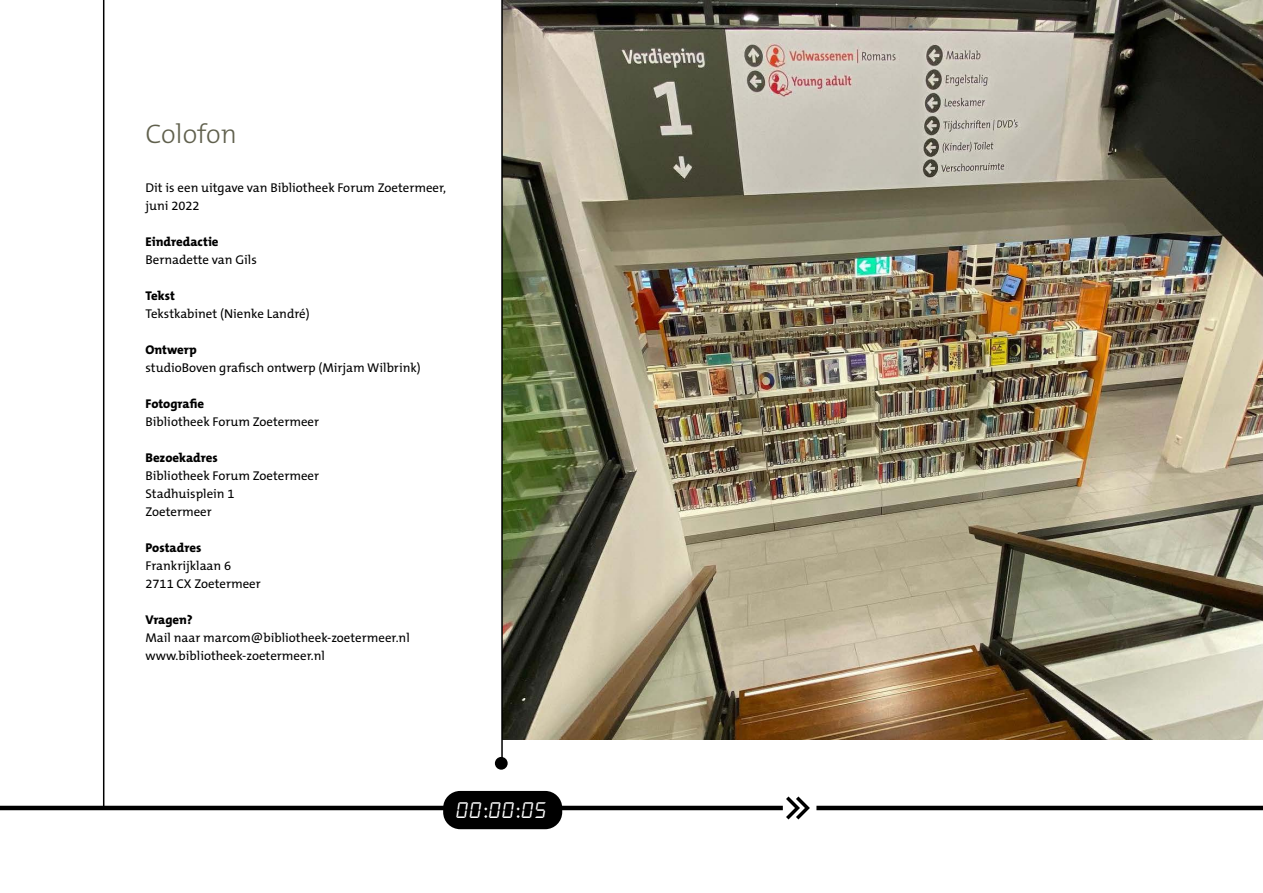
<style>
.page{position:relative;width:1263px;height:893px;background:#fff}
.page>*{position:absolute;margin:0;border:0;box-sizing:border-box;transform-origin:0 0}
.t1{font:300 27px "The Mix B3";color:#60604d}
.t2{font:22.5px "alarmclock";color:#fff}
.t3{font:12.75px/18px "The Mix B5 Plain";color:#000}
.t4{font:800 12.75px "The Mix B8";color:#000}
</style>
<div class="page">
<hr style="left:0;top:806px;width:783px;height:4px;background:#000">
<hr style="left:816px;top:806px;width:447px;height:4px;background:#000">
<div style="left:443px;top:791px;width:119px;height:38px;background:#000;border-radius:17px"></div>
<hr style="left:103px;top:0;width:1px;height:808px;background:#000">
<svg style="left:782px;top:796px;width:28px;height:24px"></svg>
<img style="left:503px;top:1px;width:760px;height:739px">
<hr style="left:501px;top:0;width:2px;height:767px;background:#000">
<div style="left:495px;top:757px;width:13px;height:13px;background:#000;border-radius:50%"></div>
<h1 class="t1" style="left:145px;top:120px;width:93px">Colofon</h1>
<p class="t3" style="left:145px;top:179px;width:302px">Dit is een uitgave van Bibliotheek Forum Zoetermeer, juni 2022</p>
<p class="t4" style="left:145px;top:235px;width:75px">Eindredactie</p>
<p class="t3" style="left:145px;top:251px;width:113px">Bernadette van Gils</p>
<p class="t4" style="left:145px;top:289px;width:31px">Tekst</p>
<p class="t3" style="left:145px;top:305px;width:166px">Tekstkabinet (Nienke Landré)</p>
<p class="t4" style="left:145px;top:343px;width:53px">Ontwerp</p>
<p class="t3" style="left:145px;top:359px;width:277px">studioBoven grafisch ontwerp (Mirjam Wilbrink)</p>
<p class="t4" style="left:145px;top:397px;width:60px">Fotografie</p>
<p class="t3" style="left:145px;top:413px;width:175px">Bibliotheek Forum Zoetermeer</p>
<p class="t4" style="left:145px;top:451px;width:74px">Bezoekadres</p>
<p class="t3" style="left:145px;top:467px;width:175px">Bibliotheek Forum Zoetermeer<br>Stadhuisplein 1<br>Zoetermeer</p>
<p class="t4" style="left:145px;top:541px;width:57px">Postadres</p>
<p class="t3" style="left:145px;top:557px;width:117px">Frankrijklaan 6<br>2711 CX Zoetermeer</p>
<p class="t4" style="left:145px;top:613px;width:49px">Vragen?</p>
<p class="t3" style="left:145px;top:629px;width:266px">Mail naar marcom@bibliotheek-zoetermeer.nl www.bibliotheek-zoetermeer.nl</p>
<h2 class="t2" style="left:457px;top:799px;width:93px">00:00:05</h2>
</div>
